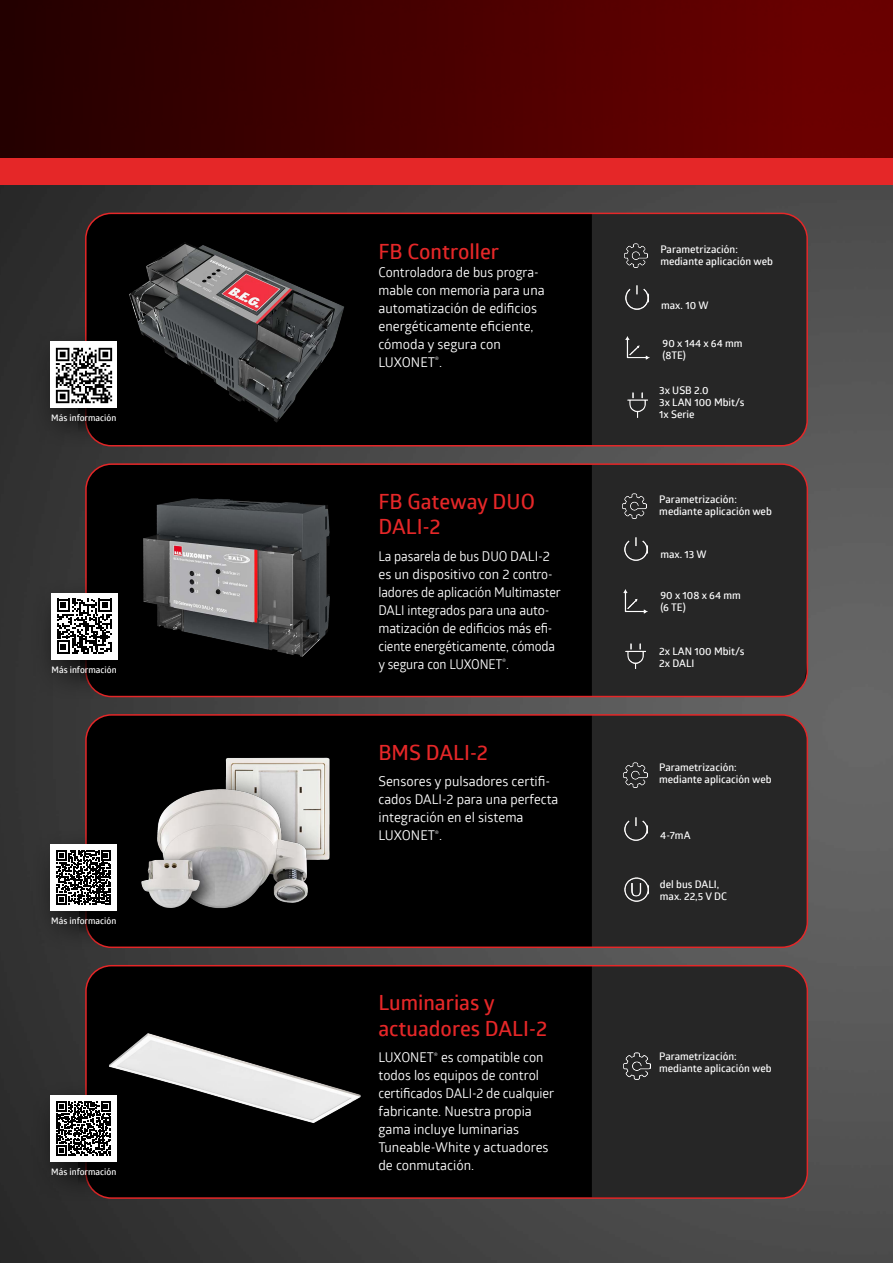
<style>
.page{position:relative;width:893px;height:1263px;background:#fff}
.page>*{position:absolute;margin:0;border:0;box-sizing:border-box;transform-origin:0 0}
.t1{font:600 21px/25.2px "Glober";color:#e52728}
.t2{font:13.5px/18px "Glober";color:#fff}
.t3{font:13.5px/18px "Glober";color:#fff;scale:.95 1}
.t4{font:600 10.5px/12px "Glober";color:#fff}
.t5{font:600 9px "Glober";color:#fff}
</style>
<div class="page">
<img style="left:0;top:185px;width:893px;height:1078px">
<div style="left:86px;top:213px;width:721px;height:233px;background:#000;border-radius:26px"></div>
<div style="left:592px;top:213px;width:215px;height:233px;background:#262626"></div>
<div style="left:85px;top:213px;width:723px;height:233px;border:2px solid #e52728;border-radius:26px"></div>
<div style="left:86px;top:715px;width:721px;height:232px;background:#000;border-radius:26px"></div>
<div style="left:592px;top:715px;width:215px;height:232px;background:#262626"></div>
<div style="left:85px;top:714px;width:723px;height:234px;border:2px solid #e52728;border-radius:26px"></div>
<div style="left:86px;top:966px;width:721px;height:232px;background:#000;border-radius:26px"></div>
<div style="left:592px;top:966px;width:215px;height:232px;background:#262626"></div>
<div style="left:85px;top:965px;width:723px;height:234px;border:2px solid #e52728;border-radius:26px"></div>
<div style="left:86px;top:464px;width:721px;height:232px;background:#000;border-radius:26px"></div>
<div style="left:592px;top:465px;width:215px;height:231px;background:#262626"></div>
<div style="left:85px;top:463px;width:723px;height:234px;border:2px solid #e52728;border-radius:26px"></div>
<img style="left:226px;top:758px;width:104px;height:7px">
<div style="left:0;top:157px;width:893px;height:28px;background:#e52728"></div>
<img style="left:143px;top:498px;width:187px;height:159px">
<div style="left:0;top:0;width:893px;height:157px;background:linear-gradient(to right,#240000,#700000)"></div>
<div style="left:115px;top:765px;width:221px;height:175px;background:#000;opacity:.75"></div>
<img style="left:153px;top:771px;width:158px;height:159px">
<div style="left:138px;top:850px;width:77px;height:66px;background:#000;opacity:.75"></div>
<img style="left:154px;top:860px;width:46px;height:48px">
<hr style="left:892px;top:735px;width:1px;height:528px;background:#000">
<img style="left:102px;top:965px;width:260px;height:158px">
<img style="left:624px;top:817px;width:23px;height:24px">
<img style="left:624px;top:877px;width:24px;height:25px">
<img style="left:623px;top:763px;width:24px;height:24px">
<img style="left:626px;top:336px;width:23px;height:24px">
<img style="left:625px;top:286px;width:23px;height:24px">
<img style="left:628px;top:392px;width:19px;height:26px">
<img style="left:624px;top:243px;width:24px;height:25px">
<img style="left:624px;top:537px;width:23px;height:24px">
<img style="left:626px;top:643px;width:19px;height:25px">
<img style="left:623px;top:590px;width:24px;height:23px">
<img style="left:623px;top:494px;width:24px;height:24px">
<img style="left:623px;top:1052px;width:27px;height:27px">
<div style="left:31px;top:326px;width:123px;height:123px;background:#000;opacity:.75"></div>
<div style="left:51px;top:342px;width:66px;height:66px;background:#fff"></div>
<div style="left:31px;top:577px;width:123px;height:123px;background:#000;opacity:.75"></div>
<div style="left:51px;top:593px;width:66px;height:66px;background:#fff"></div>
<svg style="left:57px;top:599px;width:55px;height:55px"></svg>
<div style="left:31px;top:829px;width:123px;height:122px;background:#000;opacity:.75"></div>
<div style="left:51px;top:844px;width:66px;height:66px;background:#fff"></div>
<svg style="left:57px;top:850px;width:54px;height:54px"></svg>
<div style="left:31px;top:1080px;width:123px;height:122px;background:#000;opacity:.75"></div>
<div style="left:51px;top:1095px;width:66px;height:66px;background:#fff"></div>
<svg style="left:57px;top:1101px;width:54px;height:54px"></svg>
<img style="left:55px;top:347px;width:50px;height:57px">
<img style="left:105px;top:212px;width:249px;height:234px">
<p class="t5" style="left:51px;top:412px;width:67px">Más información</p>
<p class="t5" style="left:52px;top:663px;width:67px">Más información</p>
<p class="t5" style="left:51px;top:914px;width:67px">Más información</p>
<p class="t5" style="left:51px;top:1165px;width:67px">Más información</p>
<h1 class="t1" style="left:378px;top:238px;width:122px">FB Controller</h1>
<p class="t2" style="left:378px;top:262px;width:168px">Controladora de bus progra&shy;mable con memoria para una automatización de edificios energéticamente eficiente, cómoda y segura con<br>LUXONET<sup>®</sup>.</p>
<h1 class="t1" style="left:378px;top:488px;width:158px">FB Gateway DUO<br>DALI-2</h1>
<p class="t3" style="left:378px;top:546px;width:193px">La pasarela de bus DUO DALI-2 es un dispositivo con 2 contro&shy;ladores de aplicación Multimaster<br>DALI integrados para una auto&shy;matización de edificios más efi&shy;ciente energéticamente, cómoda y segura con LUXONET<sup>®</sup>.</p>
<h1 class="t1" style="left:378px;top:739px;width:111px">BMS DALI-2</h1>
<p class="t2" style="left:378px;top:772px;width:181px">Sensores y pulsadores certifi&shy;cados DALI-2 para una perfecta integración en el sistema<br>LUXONET<sup>®</sup>.</p>
<h1 class="t1" style="left:378px;top:990px;width:170px">Luminarias y actuadores DALI-2</h1>
<p class="t2" style="left:378px;top:1048px;width:177px">LUXONET<sup>®</sup> es compatible con todos los equipos de control certificados DALI-2 de cualquier fabricante. Nuestra propia gama incluye luminarias<br>Tuneable-White y actuadores de conmutación.</p>
<p class="t4" style="left:660px;top:243px;width:114px">Parametrización: mediante aplicación web</p>
<p class="t4" style="left:661px;top:299px;width:49px">max. 10 W</p>
<p class="t4" style="left:663px;top:337px;width:82px">90 x 144 x 64 mm (8TE)</p>
<p class="t4" style="left:659px;top:384px;width:87px">3x USB 2.0<br>3x LAN 100 Mbit/s<br>1x Serie</p>
<p class="t4" style="left:659px;top:493px;width:114px">Parametrización: mediante aplicación web</p>
<p class="t4" style="left:660px;top:548px;width:48px">max. 13 W</p>
<p class="t4" style="left:660px;top:589px;width:82px">90 x 108 x 64 mm (6 TE)</p>
<p class="t4" style="left:659px;top:645px;width:87px">2x LAN 100 Mbit/s<br>2x DALI</p>
<p class="t4" style="left:659px;top:761px;width:114px">Parametrización: mediante aplicación web</p>
<p class="t4" style="left:660px;top:829px;width:32px">4-7mA</p>
<p class="t4" style="left:660px;top:878px;width:69px">del bus DALI, max. 22,5 V DC</p>
<p class="t4" style="left:659px;top:1050px;width:114px">Parametrización: mediante aplicación web</p>
</div>
